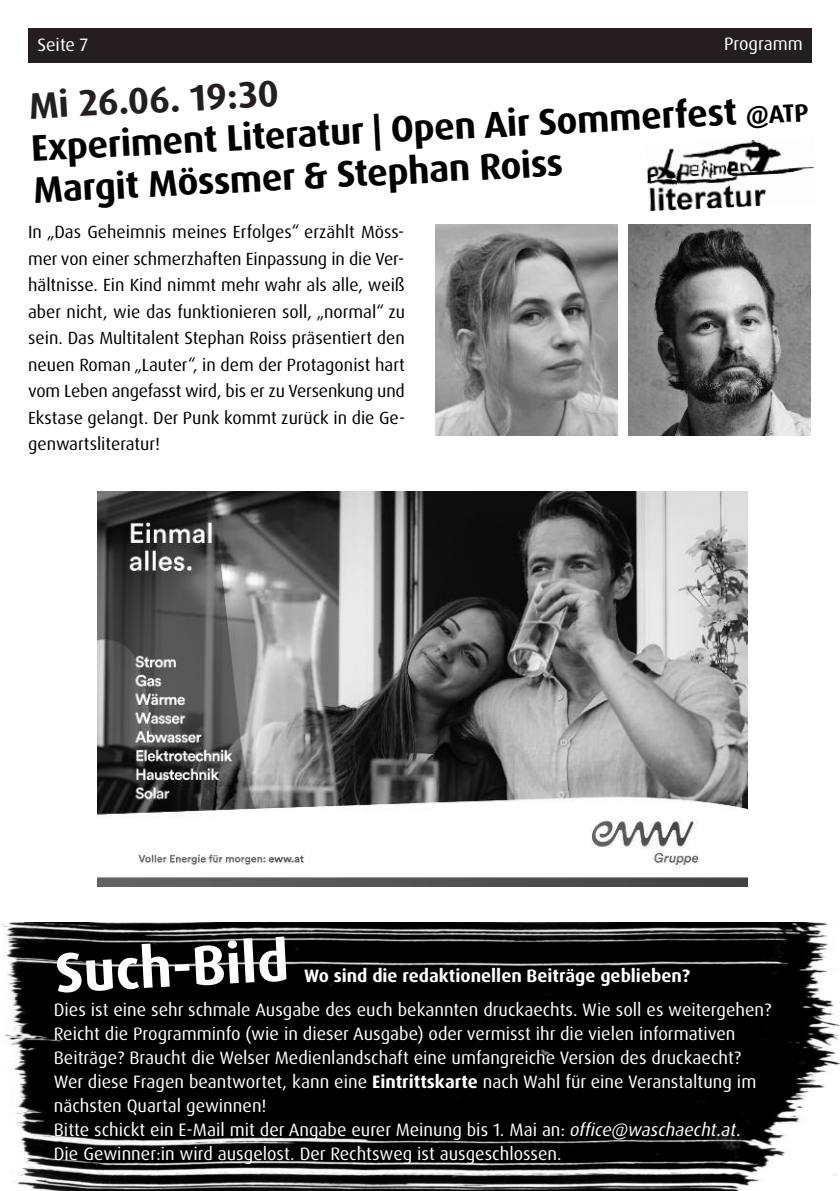
<style>
.page{position:relative;width:840px;height:1191px;background:#fff}
.page>*{position:absolute;margin:0;border:0;box-sizing:border-box;transform-origin:0 0}
.t1{font:700 56px "Dax OT";color:#fff}
.t2{font:700 37px/42px "Dax OT";color:#000}
.t3{font:18px/24px "Dax Pro";color:#fff}
.t4{font:700 18px "Dax Pro";color:#fff}
.t5{font:18px "Dax OT";color:#fff}
.t6{font:17.6px/26.6px "Dax Pro";color:#000;text-align:justify}
.s1{color:#231f20}
.s2{font-size:25px}
.s3{font-weight:700}
.s4{font-style:italic}
</style>
<div class="page">
<div style="left:28px;top:28px;width:783px;height:34px;background:#231f20"></div>
<img style="left:98px;top:491px;width:649px;height:395px">
<img style="left:435px;top:224px;width:182px;height:212px">
<img style="left:628px;top:224px;width:182px;height:211px">
<img style="left:647px;top:140px;width:167px;height:71px">
<img style="left:3px;top:923px;width:836px;height:268px">
<p class="t5" style="left:37px;top:36px;width:52px">Seite 7</p>
<p class="t5" style="left:723px;top:36px;width:80px">Programm</p>
<h2 class="t2" style="left:28px;top:88px;width:779px;rotate:-3deg"><span class="s1">Mi 26.06. 19:30<br></span>Experiment Literatur | Open Air Sommerfest <span class="s2">@ATP<br></span>Margit Mössmer &amp; Stephan Roiss</h2>
<p class="t6" style="left:28px;top:220px;width:378px">In „Das Geheimnis meines Erfolges“ erzählt Möss&shy;mer von einer schmerzhaften Einpassung in die Ver&shy;hältnisse. Ein Kind nimmt mehr wahr als alle, weiß aber nicht, wie das funktionieren soll, „normal“ zu sein. Das Multitalent Stephan Roiss präsentiert den neuen Roman „Lauter“, in dem der Protagonist hart vom Leben angefasst wird, bis er zu Versenkung und Ekstase gelangt. Der Punk kommt zurück in die Ge&shy;genwartsliteratur!</p>
<h1 class="t1" style="left:54px;top:949px;width:235px;rotate:-3deg">Such-Bild</h1>
<p class="t3" style="left:54px;top:999px;width:718px">Dies ist eine sehr schmale Ausgabe des euch bekannten druckaechts. Wie soll es weitergehen?<br>Reicht die Programminfo (wie in dieser Ausgabe) oder vermisst ihr die vielen informativen Beiträge? Braucht die Welser Medienlandschaft eine umfangreiche Version des druckaecht?<br>Wer diese Fragen beantwortet, kann eine <span class="s3">Eintrittskarte</span> nach Wahl für eine Veranstaltung im nächsten Quartal gewinnen!<br>Bitte schickt ein E-Mail mit der Angabe eurer Meinung bis 1. Mai an: <span class="s4">office@waschaecht.at</span>.<br>Die Gewinner:in wird ausgelost. Der Rechtsweg ist ausgeschlossen.</p>
<p class="t4" style="left:304px;top:968px;width:387px">Wo sind die redaktionellen Beiträge geblieben?</p>
</div>
